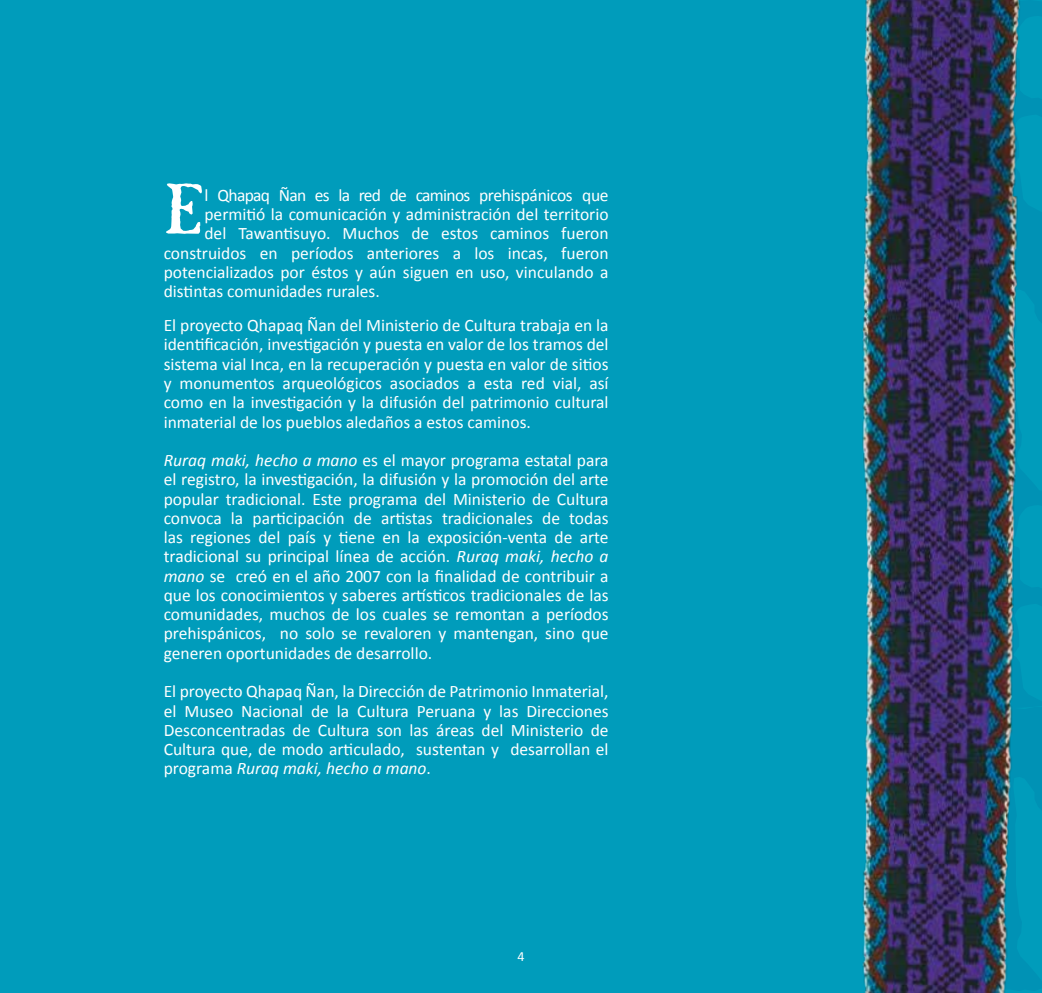
<style>
.page{position:relative;width:1042px;height:993px;background:#fff}
.page>*{position:absolute;margin:0;border:0;box-sizing:border-box;transform-origin:0 0}
.t1{font:71.92px "Casablanca Antique Plain";color:#fff}
.t2{font:17.5px/19.2px "Calibri";color:#fff;text-align:justify}
.t3{font:17.5px "Calibri";letter-spacing:-.04em;color:#fff}
.t4{font:14px "Calibri";color:#fff}
.s1{font-style:italic}
</style>
<div class="page">
<div style="left:0;top:0;width:1042px;height:992px;background:#009cbb"></div>
<img style="left:862px;top:0;width:159px;height:992px">
<h1 class="t1" style="left:164px;top:168px;width:42px">E</h1>
<p class="t3" style="left:204px;top:184px;width:406px">l Qhapaq Ñan es la red de caminos prehispánicos que</p>
<p class="t2" style="left:204px;top:204px;width:406px">permitió la comunicación y administración del territorio</p>
<p class="t2" style="left:204px;top:224px;width:406px">del Tawantisuyo. Muchos de estos caminos fueron</p>
<p class="t2" style="left:164px;top:243px;width:446px">construidos en períodos anteriores a los incas, fueron</p>
<p class="t2" style="left:164px;top:262px;width:446px">potencializados por éstos y aún siguen en uso, vinculando a</p>
<p class="t2" style="left:164px;top:281px;width:218px">distintas comunidades rurales.</p>
<p class="t2" style="left:164px;top:316px;width:446px">El proyecto Qhapaq Ñan del Ministerio de Cultura trabaja en la identificación, investigación y puesta en valor de los tramos del sistema vial Inca, en la recuperación y puesta en valor de sitios y monumentos arqueológicos asociados a esta red vial, así como en la investigación y la difusión del patrimonio cultural inmaterial de los pueblos aledaños a estos caminos.</p>
<p class="t2" style="left:164px;top:450px;width:446px"><span class="s1">Ruraq maki, hecho a mano</span> es el mayor programa estatal para el registro, la investigación, la difusión y la promoción del arte popular tradicional. Este programa del Ministerio de Cultura convoca la participación de artistas tradicionales de todas las regiones del país y tiene en la exposición-venta de arte tradicional su principal línea de acción. <span class="s1">Ruraq maki, hecho a mano</span> se creó en el año 2007 con la finalidad de contribuir a que los conocimientos y saberes artísticos tradicionales de las comunidades, muchos de los cuales se remontan a períodos prehispánicos, no solo se revaloren y mantengan, sino que generen oportunidades de desarrollo.</p>
<p class="t2" style="left:164px;top:681px;width:446px">El proyecto Qhapaq Ñan, la Dirección de Patrimonio Inmaterial, el Museo Nacional de la Cultura Peruana y las Direcciones Desconcentradas de Cultura son las áreas del Ministerio de Cultura que, de modo articulado, sustentan y desarrollan el programa <span class="s1">Ruraq maki, hecho a mano</span>.</p>
<p class="t4" style="left:517px;top:947px;width:9px">4</p>
</div>
